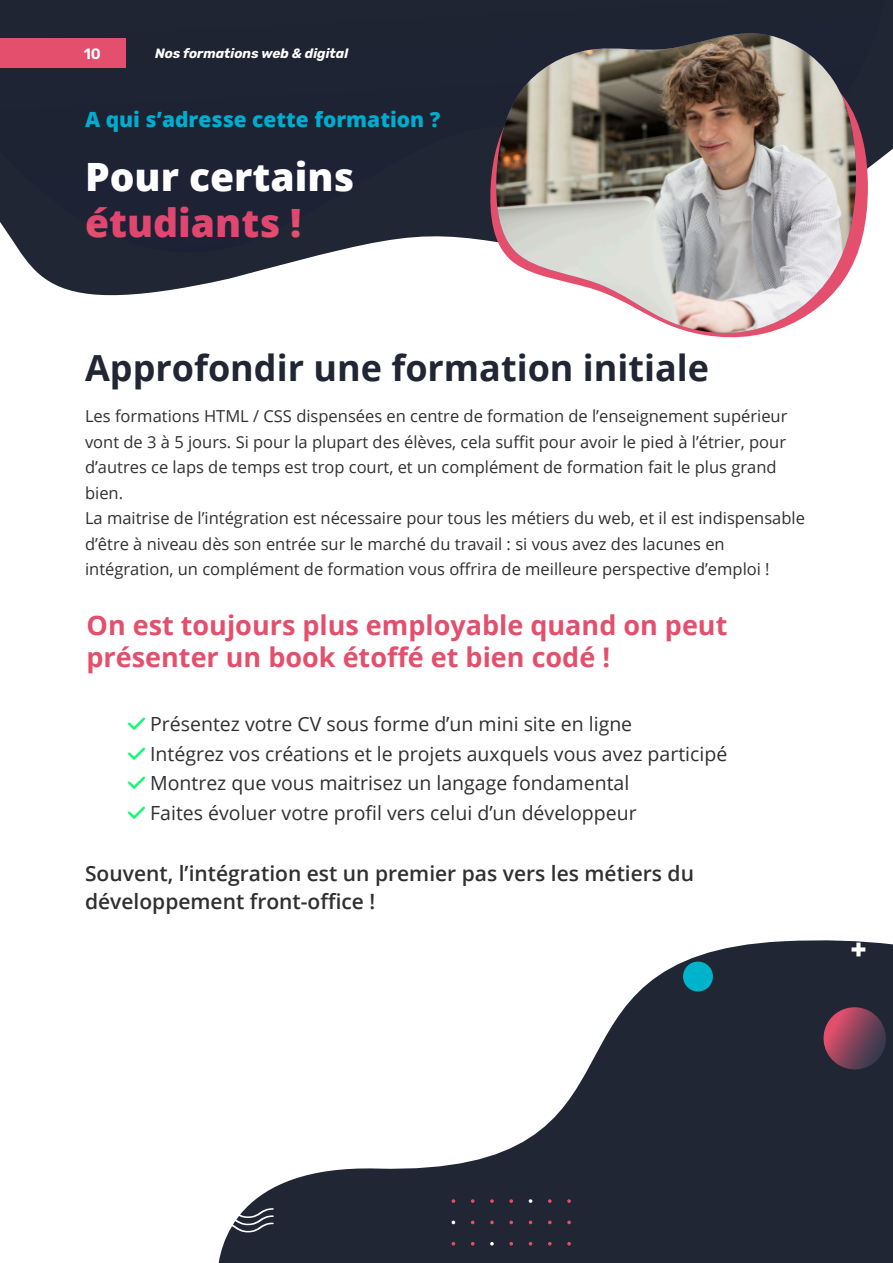
<style>
.page{position:relative;width:893px;height:1263px;background:#fff}
.page>*{position:absolute;margin:0;border:0;box-sizing:border-box;transform-origin:0 0}
.Sub_Headline{font:800 39px "Open Sans";color:#fff}
.Sub_Headline-2{font:800 39px "Open Sans";color:#e34f6c}
.Headliners{font:700 36px "Open Sans";color:#202633}
.Headliners-2{font:700 27px/32.4px "Open Sans";color:#e34f6c}
.Body_Text{font:600 21px/28.5px "Open Sans";color:#312f30}
.Sub_Headline-3{font:800 21px "Open Sans";color:#00b2cb}
.Body_Text-2{font:19.5px "Open Sans";color:#312f30}
.Body_Text-3{font:16.5px/25.5px "Open Sans";color:#312f30}
.t1{font:600 15px "Rubik";color:#fff}
.t2{font:italic 700 13.5px "Rubik";color:#fffeff}
</style>
<div class="page">
<svg style="left:218px;top:940px;width:675px;height:323px;fill:#202633"></svg>
<svg style="left:452px;top:1199px;width:3px;height:4px"></svg>
<svg style="left:471px;top:1199px;width:3px;height:4px"></svg>
<svg style="left:490px;top:1199px;width:4px;height:4px"></svg>
<svg style="left:509px;top:1199px;width:4px;height:4px"></svg>
<svg style="left:529px;top:1199px;width:3px;height:4px"></svg>
<svg style="left:548px;top:1199px;width:4px;height:4px"></svg>
<svg style="left:567px;top:1199px;width:4px;height:4px"></svg>
<svg style="left:452px;top:1220px;width:3px;height:4px"></svg>
<svg style="left:471px;top:1220px;width:3px;height:4px"></svg>
<svg style="left:490px;top:1220px;width:4px;height:4px"></svg>
<svg style="left:509px;top:1220px;width:4px;height:4px"></svg>
<svg style="left:529px;top:1220px;width:3px;height:4px"></svg>
<svg style="left:548px;top:1220px;width:4px;height:4px"></svg>
<svg style="left:567px;top:1220px;width:4px;height:4px"></svg>
<svg style="left:490px;top:1242px;width:4px;height:3px"></svg>
<svg style="left:509px;top:1242px;width:4px;height:3px"></svg>
<svg style="left:548px;top:1242px;width:4px;height:3px"></svg>
<svg style="left:567px;top:1242px;width:4px;height:3px"></svg>
<div style="left:683px;top:961px;width:30px;height:30px;background:#00b3cc;border-radius:50%"></div>
<svg style="left:851px;top:942px;width:14px;height:14px"></svg>
<svg style="left:819px;top:1007px;width:71px;height:67px"></svg>
<svg style="left:21px;top:254px;width:302px;height:42px;fill:#202633"></svg>
<svg style="left:218px;top:1208px;width:56px;height:24px"></svg>
<div style="left:0;top:0;width:893px;height:254px;background:#1e2433"></div>
<svg style="left:489px;top:51px;width:379px;height:287px"></svg>
<img style="left:495px;top:33px;width:361px;height:304px">
<div style="left:0;top:38px;width:125px;height:30px;background:#e34f6c"></div>
<p class="t1" style="left:84px;top:45px;width:19px">10</p>
<p class="t2" style="left:155px;top:45px;width:195px">Nos formations web &amp; digital</p>
<p class="Sub_Headline-3" style="left:85px;top:104px;width:357px">A qui s’adresse cette formation ?</p>
<p class="Sub_Headline" style="left:85px;top:147px;width:271px">Pour certains</p>
<p class="Sub_Headline-2" style="left:85px;top:194px;width:218px">étudiants !</p>
<p class="Headliners" style="left:85px;top:342px;width:626px">Approfondir une formation initiale</p>
<p class="Body_Text-3" style="left:85px;top:403px;width:721px">Les formations HTML / CSS dispensées en centre de formation de l’enseignement supérieur vont de 3 à 5 jours. Si pour la plupart des élèves, cela suffit pour avoir le pied à l’étrier, pour d’autres ce laps de temps est trop court, et un complément de formation fait le plus grand bien.<br>La maitrise de l’intégration est nécessaire pour tous les métiers du web, et il est indispensable d’être à niveau dès son entrée sur le marché du travail : si vous avez des lacunes en intégration, un complément de formation vous offrira de meilleure perspective d’emploi !</p>
<p class="Headliners-2" style="left:87px;top:608px;width:642px">On est toujours plus employable quand on peut présenter un book étoffé et bien codé !</p>
<p class="Body_Text-2" style="left:150px;top:710px;width:484px">Présentez votre CV sous forme d’un mini site en ligne</p>
<p class="Body_Text-2" style="left:150px;top:740px;width:579px">Intégrez vos créations et le projets auxquels vous avez participé</p>
<p class="Body_Text-2" style="left:150px;top:770px;width:481px">Montrez que vous maitrisez un langage fondamental</p>
<p class="Body_Text-2" style="left:150px;top:799px;width:488px">Faites évoluer votre profil vers celui d’un développeur</p>
<p class="Body_Text" style="left:85px;top:858px;width:610px">Souvent, l’intégration est un premier pas vers les métiers du développement front-office !</p>
</div>
